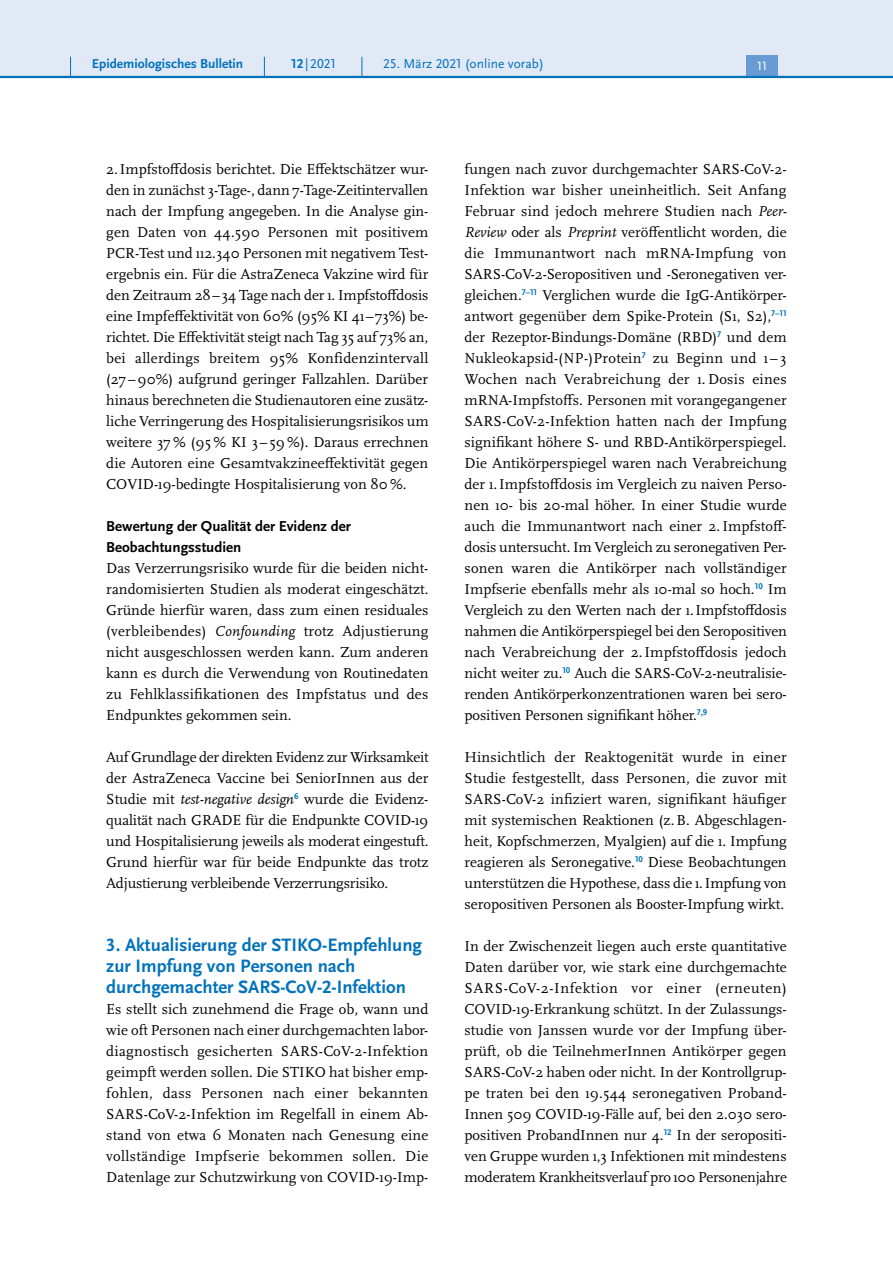
<style>
.page{position:relative;width:893px;height:1263px;background:#fff}
.page>*{position:absolute;margin:0;border:0;box-sizing:border-box;transform-origin:0 0}
.t1{font:700 18.75px/21px "Scala Sans Pro";color:#0072bc}
.P_-_Fließtext{font:15px/21px "Scala Pro";color:#000;text-align:justify}
.t2{font:700 15px/21px "Scala Sans Pro";color:#000}
.t3{font:13.5px "Scala Sans Pro";color:#0072bc}
.t4{font:700 13.5px "Scala Sans Pro";color:#0072bc}
.t5{font:12.45px "Scala Sans Pro";color:#fff}
.s1{font-weight:700}
.s2{font-style:italic}
</style>
<div class="page">
<div style="left:0;top:0;width:893px;height:77px;background:#e1e8f6"></div>
<div style="left:746px;top:55px;width:32px;height:21px;background:#679bd2"></div>
<hr style="left:0;top:76px;width:893px;height:2px;background:#0072bc">
<svg style="left:70px;top:57px;width:1px;height:19px"></svg>
<svg style="left:264px;top:57px;width:1px;height:19px"></svg>
<svg style="left:362px;top:57px;width:1px;height:19px"></svg>
<p class="t4" style="left:92px;top:55px;width:153px">Epidemiologisches Bulletin</p>
<p class="t3" style="left:291px;top:55px;width:46px"><span class="s1">12</span> |2021</p>
<p class="t5" style="left:757px;top:59px;width:11px">11</p>
<p class="t3" style="left:383px;top:55px;width:162px">25. März 2021 (online vorab)</p>
<p class="P_-_Fließtext" style="left:106px;top:158px;width:324px">2.Impfstoffdosis berichtet. Die Effektschätzer wur&shy;den in zunächst 3-Tage-, dann 7-Tage-Zeitintervallen nach der Impfung angegeben. In die Analyse gin&shy;gen Daten von 44.590 Personen mit positivem PCR-Test und 112.340 Personen mit negativem Test&shy;ergebnis ein. Für die AstraZeneca Vakzine wird für den Zeitraum 28–34 Tage nach der 1. Impfstoffdosis eine Impfeffektivität von 60% (95% KI 41–73%) be&shy;richtet. Die Effektivität steigt nach Tag 35 auf 73% an, bei allerdings breitem 95% Konfidenzintervall (27 –90%) aufgrund geringer Fallzahlen. Darüber hinaus berechneten die Studienautoren eine zusätz&shy;liche Verringerung des Hospitalisierungsrisikos um weitere 37 % (95 % KI 3– 59 %). Daraus errechnen die Autoren eine Gesamtvakzineeffektivität gegen COVID-19-bedingte Hospitalisierung von 80 %.</p>
<h5 class="t2" style="left:106px;top:515px;width:246px">Bewertung der Qualität der Evidenz der<br>Beobachtungsstudien</h5>
<p class="P_-_Fließtext" style="left:106px;top:557px;width:324px">Das Verzerrungsrisiko wurde für die beiden nicht&shy;randomisierten Studien als moderat eingeschätzt.<br>Gründe hierfür waren, dass zum einen residuales (verbleibendes) <span class="s2">Confounding</span> trotz Adjustierung nicht ausgeschlossen werden kann. Zum anderen kann es durch die Verwendung von Routinedaten zu Fehlklassifikationen des Impfstatus und des Endpunktes gekommen sein.</p>
<p class="P_-_Fließtext" style="left:106px;top:746px;width:324px">Auf Grundlage der direkten Evidenz zur Wirksamkeit der AstraZeneca Vaccine bei SeniorInnen aus der Studie mit <span class="s2">test-negative design</span><sup>6</sup> wurde die Evidenz&shy;qualität nach GRADE für die Endpunkte COVID-19 und Hospitalisierung jeweils als moderat eingestuft.<br>Grund hierfür war für beide Endpunkte das trotz Adjustierung verbleibende Verzerrungsrisiko.</p>
<h3 class="t1" style="left:106px;top:934px;width:317px">3. Aktualisierung der STIKO-Empfehlung zur Impfung von Personen nach durchgemachter SARS-CoV-2-Infektion</h3>
<p class="P_-_Fließtext" style="left:106px;top:998px;width:324px">Es stellt sich zunehmend die Frage ob, wann und wie oft Personen nach einer durchgemachten labor&shy;diagnostisch gesicherten SARS-CoV-2-Infektion geimpft werden sollen. Die STIKO hat bisher emp&shy;fohlen, dass Personen nach einer bekannten SARS-CoV-2-Infektion im Regelfall in einem Ab&shy;stand von etwa 6 Monaten nach Genesung eine vollständige Impfserie bekommen sollen. Die Datenlage zur Schutzwirkung von COVID-19-Imp-</p>
<p class="P_-_Fließtext" style="left:465px;top:158px;width:324px">fungen nach zuvor durchgemachter SARS-CoV-2- Infektion war bisher uneinheitlich. Seit Anfang Februar sind jedoch mehrere Studien nach <span class="s2">Peer-Review</span> oder als <span class="s2">Preprint</span> veröffentlicht worden, die die Immunantwort nach mRNA-Impfung von SARS-CoV-2-Seropositiven und -Seronegativen ver&shy;gleichen.<sup>7–11</sup> Verglichen wurde die IgG-Antikörper&shy;antwort gegenüber dem Spike-Protein (S1, S2),<sup>7–11 </sup>der Rezeptor-Bindungs-Domäne (RBD)<sup>7</sup> und dem Nukleokapsid-(NP-)Protein<sup>7</sup> zu Beginn und 1 – 3<br>Wochen nach Verabreichung der 1. Dosis eines mRNA-Impfstoffs. Personen mit vorangegangener SARS-CoV-2-Infektion hatten nach der Impfung signifikant höhere S- und RBD-Antikörperspiegel.<br>Die Antikörperspiegel waren nach Verabreichung der 1.Impfstoffdosis im Vergleich zu naiven Perso&shy;nen 10- bis 20-mal höher. In einer Studie wurde auch die Immunantwort nach einer 2.Impfstoff&shy;dosis untersucht. Im Vergleich zu seronegativen Per&shy;sonen waren die Antikörper nach vollständiger Impfserie ebenfalls mehr als 10-mal so hoch.<sup>10</sup> Im Vergleich zu den Werten nach der 1.Impfstoffdosis nahmen die Antikörperspiegel bei den Seropositiven nach Verabreichung der 2.Impfstoffdosis jedoch nicht weiter zu.<sup>10</sup> Auch die SARS-CoV-2-neutralisie&shy;renden Antikörperkonzentrationen waren bei sero&shy;positiven Personen signifikant höher.<sup>7,9</sup></p>
<p class="P_-_Fließtext" style="left:465px;top:746px;width:324px">Hinsichtlich der Reaktogenität wurde in einer Studie festgestellt, dass Personen, die zuvor mit SARS-CoV-2 infiziert waren, signifikant häufiger mit systemischen Reaktionen (z.B. Abgeschlagen&shy;heit, Kopfschmerzen, Myalgien) auf die 1. Impfung reagieren als Seronegative.<sup>10</sup> Diese Beobachtungen unterstützen die Hypothese, dass die 1.Impfung von seropositiven Personen als Booster-Impfung wirkt.</p>
<p class="P_-_Fließtext" style="left:465px;top:935px;width:324px">In der Zwischenzeit liegen auch erste quantitative Daten darüber vor, wie stark eine durchgemachte SARS-CoV-2-Infektion vor einer (erneuten)<br>COVID-19-Erkrankung schützt. In der Zulassungs&shy;studie von Janssen wurde vor der Impfung über&shy;prüft, ob die TeilnehmerInnen Antikörper gegen SARS-CoV-2 haben oder nicht. In der Kontrollgrup&shy;pe traten bei den 19.544 seronegativen Proband-Innen 509 COVID-19-Fälle auf, bei den 2.030 sero&shy;positiven ProbandInnen nur 4.<sup>12</sup> In der seropositi&shy;ven Gruppe wurden 1,3 Infektionen mit mindestens moderatem Krankheitsverlauf pro 100 Personenjahre</p>
</div>
